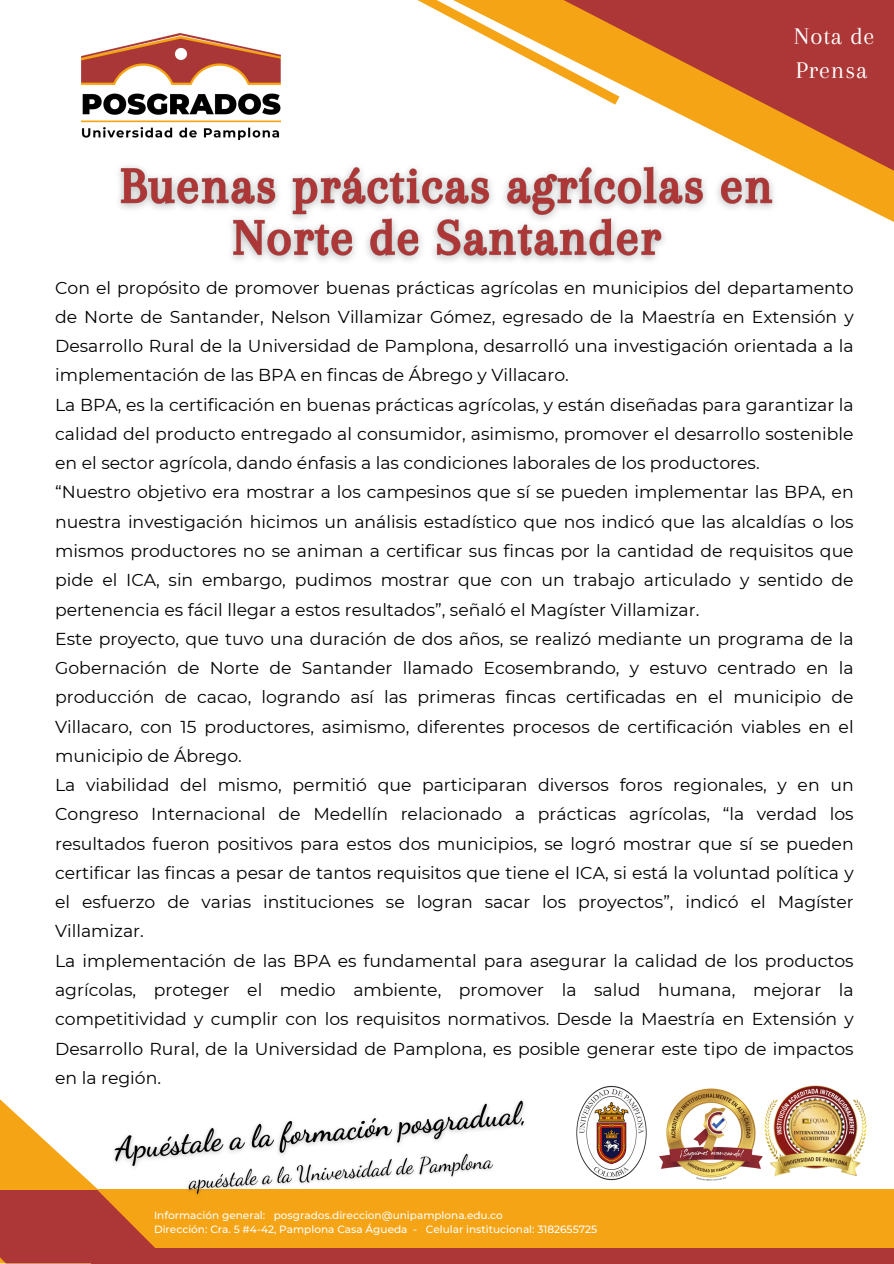
<style>
.page{position:relative;width:894px;height:1264px;background:#fff}
.page>*{position:absolute;margin:0;border:0;box-sizing:border-box;transform-origin:0 0}
.t1{font:24.75px/33.8px "Arapey";letter-spacing:.035em;color:#fff}
.t2{font:17.25px/29.2px "Montserrat";color:#000}
.t3{font:500 10.5px "Montserrat";color:#fff}
</style>
<div class="page">
<svg style="left:797px;top:173px;width:96px;height:49px"></svg>
<svg style="left:629px;top:0;width:264px;height:173px;fill:#ad3737"></svg>
<svg style="left:417px;top:0;width:212px;height:105px"></svg>
<img style="left:82px;top:34px;width:198px;height:107px">
<img style="left:119px;top:154px;width:666px;height:107px">
<div style="left:91px;top:1189px;width:802px;height:67px;background:#f5a415"></div>
<div style="left:91px;top:1248px;width:802px;height:15px;background:#ad3737"></div>
<svg style="left:0;top:1099px;width:155px;height:164px"></svg>
<img style="left:576px;top:1085px;width:71px;height:96px">
<img style="left:659px;top:1088px;width:104px;height:93px">
<img style="left:104px;top:1099px;width:421px;height:79px">
<img style="left:180px;top:1145px;width:320px;height:50px">
<img style="left:764px;top:1085px;width:103px;height:92px">
<h5 class="t1" style="left:793px;top:19px;width:82px">Nota de<br>Prensa</h5>
<p class="t2" style="left:55px;top:273px;width:799px">Con el propósito de promover buenas prácticas agrícolas en municipios del departamento de Norte de Santander, Nelson Villamizar Gómez, egresado de la Maestría en Extensión y Desarrollo Rural de la Universidad de Pamplona, desarrolló una investigación orientada a la implementación de las BPA en fincas de Ábrego y Villacaro.<br>La BPA, es la certificación en buenas prácticas agrícolas, y están diseñadas para garantizar la calidad del producto entregado al consumidor, asimismo, promover el desarrollo sostenible en el sector agrícola, dando énfasis a las condiciones laborales de los productores.<br>“Nuestro objetivo era mostrar a los campesinos que sí se pueden implementar las BPA, en nuestra investigación hicimos un análisis estadístico que nos indicó que las alcaldías o los mismos productores no se animan a certificar sus fincas por la cantidad de requisitos que pide el ICA, sin embargo, pudimos mostrar que con un trabajo articulado y sentido de pertenencia es fácil llegar a estos resultados”, señaló el Magíster Villamizar.<br>Este proyecto, que tuvo una duración de dos años, se realizó mediante un programa de la Gobernación de Norte de Santander llamado Ecosembrando, y estuvo centrado en la producción de cacao, logrando así las primeras fincas certificadas en el municipio de Villacaro, con 15 productores, asimismo, diferentes procesos de certificación viables en el municipio de Ábrego.<br>La viabilidad del mismo, permitió que participaran diversos foros regionales, y en un Congreso Internacional de Medellín relacionado a prácticas agrícolas, “la verdad los resultados fueron positivos para estos dos municipios, se logró mostrar que sí se pueden certificar las fincas a pesar de tantos requisitos que tiene el ICA, si está la voluntad política y el esfuerzo de varias instituciones se logran sacar los proyectos”, indicó el Magíster Villamizar.<br>La implementación de las BPA es fundamental para asegurar la calidad de los productos agrícolas, proteger el medio ambiente, promover la salud humana, mejorar la competitividad y cumplir con los requisitos normativos. Desde la Maestría en Extensión y Desarrollo Rural, de la Universidad de Pamplona, es posible generar este tipo de impactos en la región.</p>
<p class="t3" style="left:154px;top:1208px;width:350px">Información general: posgrados.direccion@unipamplona.edu.co</p>
<p class="t3" style="left:154px;top:1222px;width:444px">Dirección: Cra. 5 #4-42, Pamplona Casa Águeda - Celular institucional: 3182655725</p>
</div>
